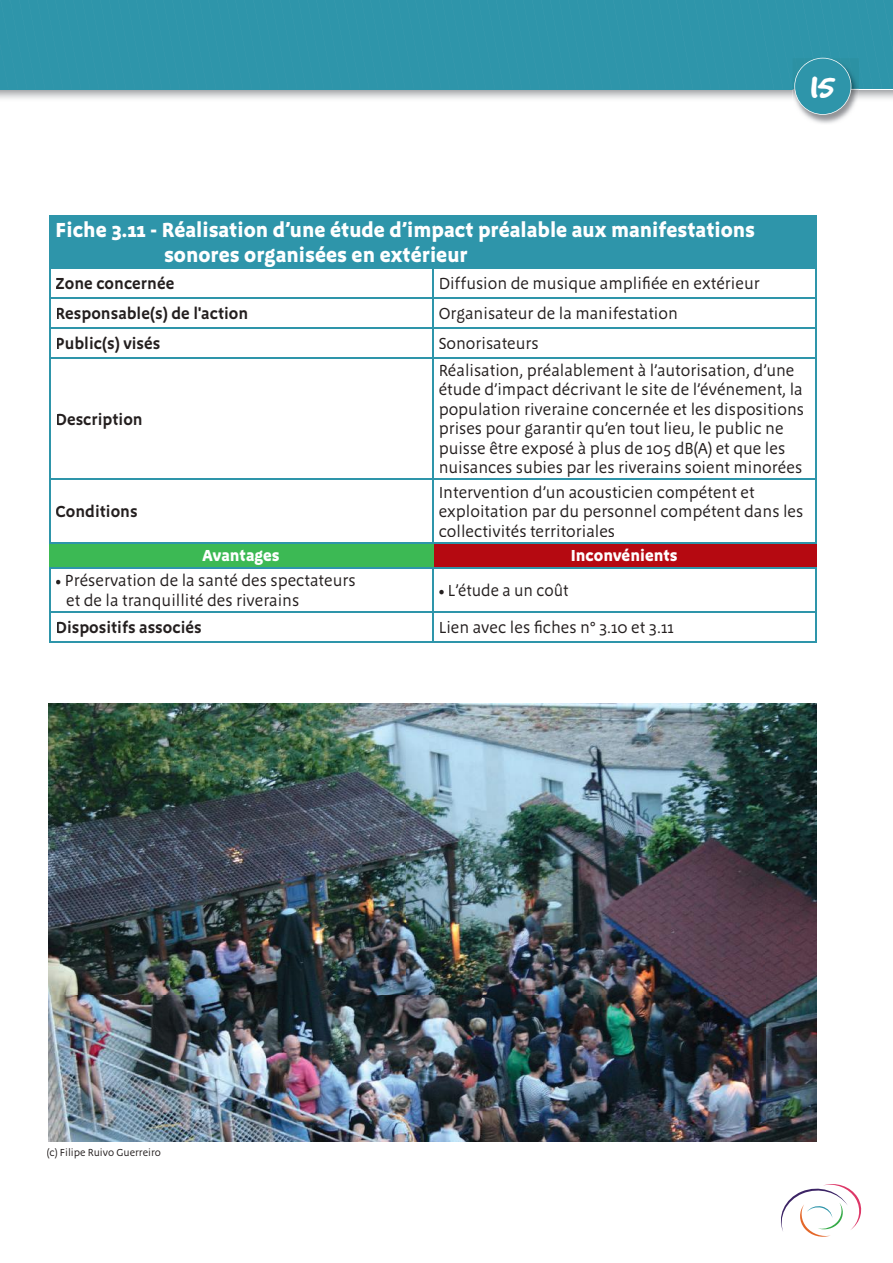
<style>
.page{position:relative;width:893px;height:1263px;background:#fff}
.page>*{position:absolute;margin:0;border:0;box-sizing:border-box;transform-origin:0 0}
.t1{font:45.15px "Good Dog Plain";color:#fff}
.t2{font:700 21px/25.2px "Megano";color:#fff}
.t3{font:16.5px/19.5px "Megano";color:#241f1f}
.t4{font:600 16.5px "Megano";color:#241f1f}
.t5{font:700 16.5px "Megano";color:#fff}
.t6{font:10.5px "Megano";color:#241f1f}
</style>
<div class="page">
<img style="left:804px;top:115px;width:43px;height:9px">
<svg style="left:0;top:0;width:893px;height:115px;background:#56a7b8"></svg>
<svg style="left:781px;top:1184px;width:80px;height:53px"></svg>
<div style="left:50px;top:215px;width:766px;height:53px;background:#2e95aa"></div>
<div style="left:50px;top:542px;width:383px;height:26px;background:#3cb954"></div>
<div style="left:433px;top:542px;width:383px;height:26px;background:#b50911"></div>
<svg style="left:49px;top:543px;width:1px;height:24px"></svg>
<hr style="left:49px;top:215px;width:384px;height:1px;background:#2e95aa">
<hr style="left:49px;top:216px;width:1px;height:51px;background:#2e95aa">
<hr style="left:49px;top:267px;width:384px;height:2px;background:#2e95aa">
<hr style="left:433px;top:267px;width:383px;height:2px;background:#2e95aa">
<hr style="left:49px;top:297px;width:384px;height:2px;background:#2e95aa">
<hr style="left:433px;top:297px;width:383px;height:2px;background:#2e95aa">
<hr style="left:49px;top:327px;width:384px;height:2px;background:#2e95aa">
<hr style="left:433px;top:327px;width:383px;height:2px;background:#2e95aa">
<svg style="left:815px;top:269px;width:1px;height:88px"></svg>
<hr style="left:49px;top:357px;width:384px;height:1px;background:#2e95aa">
<hr style="left:433px;top:357px;width:383px;height:1px;background:#2e95aa">
<hr style="left:815px;top:358px;width:1px;height:121px;background:#2e95aa">
<hr style="left:49px;top:479px;width:384px;height:1px;background:#2e95aa">
<hr style="left:433px;top:479px;width:383px;height:1px;background:#2e95aa">
<hr style="left:815px;top:480px;width:1px;height:62px;background:#2e95aa">
<hr style="left:433px;top:542px;width:383px;height:1px;background:#2e95aa">
<svg style="left:49px;top:269px;width:1px;height:88px"></svg>
<svg style="left:432px;top:269px;width:1px;height:88px"></svg>
<hr style="left:49px;top:358px;width:1px;height:121px;background:#2e95aa">
<hr style="left:432px;top:358px;width:1px;height:121px;background:#2e95aa">
<hr style="left:49px;top:480px;width:1px;height:62px;background:#2e95aa">
<hr style="left:432px;top:480px;width:1px;height:62px;background:#2e95aa">
<hr style="left:49px;top:542px;width:384px;height:1px;background:#2e95aa">
<svg style="left:815px;top:612px;width:1px;height:29px"></svg>
<hr style="left:433px;top:641px;width:383px;height:1px;background:#2e95aa">
<hr style="left:49px;top:567px;width:384px;height:2px;background:#2e95aa">
<hr style="left:49px;top:569px;width:1px;height:42px;background:#2e95aa">
<hr style="left:49px;top:611px;width:384px;height:1px;background:#2e95aa">
<svg style="left:49px;top:612px;width:1px;height:29px"></svg>
<svg style="left:432px;top:612px;width:1px;height:29px"></svg>
<hr style="left:49px;top:641px;width:384px;height:1px;background:#2e95aa">
<hr style="left:433px;top:567px;width:383px;height:2px;background:#2e95aa">
<hr style="left:432px;top:569px;width:1px;height:42px;background:#2e95aa">
<hr style="left:815px;top:569px;width:1px;height:42px;background:#2e95aa">
<hr style="left:433px;top:611px;width:383px;height:1px;background:#2e95aa">
<img style="left:48px;top:704px;width:768px;height:438px">
<p class="t2" style="left:164px;top:217px;width:593px;text-indent:-108px">Fiche 3.11 - Réalisation d’une étude d’impact préalable aux manifestations sonores organisées en extérieur</p>
<p class="t4" style="left:56px;top:274px;width:120px">Zone concernée</p>
<p class="t3" style="left:439px;top:274px;width:323px">Diffusion de musique amplifiée en extérieur</p>
<p class="t4" style="left:56px;top:304px;width:194px">Responsable(s) de l'action</p>
<p class="t3" style="left:439px;top:304px;width:241px">Organisateur de la manifestation</p>
<p class="t4" style="left:56px;top:333px;width:106px">Public(s) visés</p>
<p class="t3" style="left:439px;top:333px;width:102px">Sonorisateurs</p>
<h1 class="t1" style="left:810px;top:69px;width:27px">15</h1>
<p class="t4" style="left:56px;top:409px;width:89px">Description</p>
<p class="t4" style="left:56px;top:502px;width:83px">Conditions</p>
<p class="t3" style="left:439px;top:360px;width:367px">Réalisation, préalablement à l’autorisation, d’une étude d’impact décrivant le site de l’événement, la population riveraine concernée et les dispositions prises pour garantir qu’en tout lieu, le public ne puisse être exposé à plus de 105 dB(A) et que les nuisances subies par les riverains soient minorées</p>
<p class="t3" style="left:439px;top:482px;width:366px">Intervention d’un acousticien compétent et exploitation par du personnel compétent dans les collectivités territoriales</p>
<p class="t5" style="left:203px;top:546px;width:79px">Avantages</p>
<p class="t5" style="left:571px;top:546px;width:108px">Inconvénients</p>
<p class="t3" style="left:66px;top:571px;width:291px;text-indent:-10px">• Préservation de la santé des spectateurs et de la tranquillité des riverains</p>
<p class="t3" style="left:439px;top:581px;width:131px">• L’étude a un coût</p>
<p class="t4" style="left:56px;top:617px;width:147px">Dispositifs associés</p>
<p class="t3" style="left:439px;top:617px;width:237px">Lien avec les fiches n° 3.10 et 3.11</p>
<p class="t6" style="left:47px;top:1146px;width:116px">(c) Filipe Ruivo Guerreiro</p>
</div>
